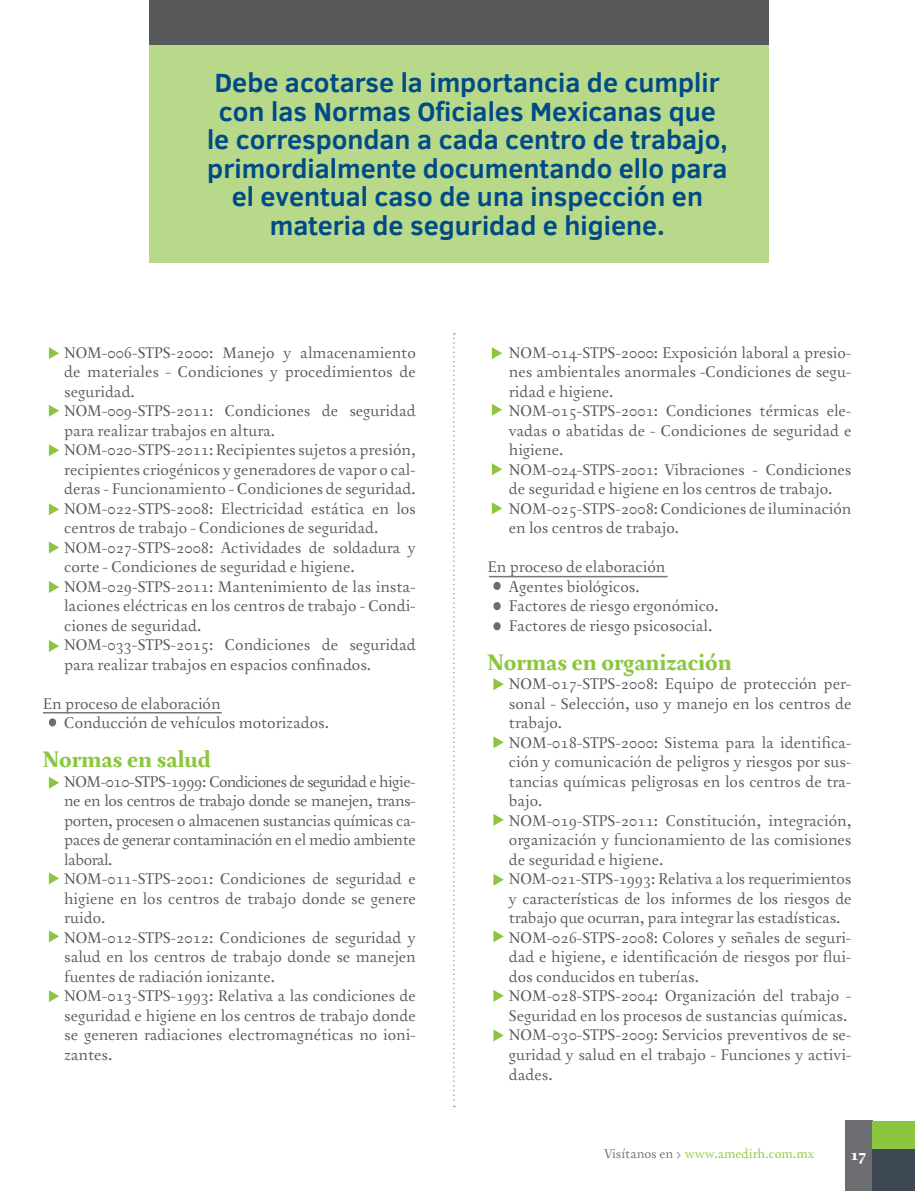
<style>
.page{position:relative;width:915px;height:1191px;background:#fff}
.page>*{position:absolute;margin:0;border:0;box-sizing:border-box;transform-origin:0 0}
.t1{font:700 27px/28.5px "Clear Sans";color:#004b87;text-align:center}
.Cuerpo_texto_AMEDIRH{font:700 24px "Australis Pro";color:#8bc63e}
.Cuerpo_texto_AMEDIRH-2{font:16.5px/19.5px "Australis Pro";color:#57585a;text-align:justify}
.t2{font:700 16.5px "Australis Pro";color:#fff}
.t3{font:13.5px "Australis Pro";color:#8bc63e}
.s1{color:#6c6d70}
</style>
<div class="page">
<div style="left:844px;top:1120px;width:28px;height:71px;background:#6c6d70"></div>
<div style="left:872px;top:1148px;width:42px;height:43px;background:#3e4854"></div>
<div style="left:872px;top:1120px;width:42px;height:28px;background:#8bc63e"></div>
<svg style="left:453px;top:333px;width:1px;height:774px"></svg>
<div style="left:149px;top:0;width:619px;height:45px;background:#57585a"></div>
<div style="left:149px;top:45px;width:619px;height:217px;background:#b8d989"></div>
<svg style="left:49px;top:347px;width:10px;height:12px"></svg>
<svg style="left:49px;top:405px;width:10px;height:12px"></svg>
<svg style="left:49px;top:444px;width:10px;height:12px"></svg>
<svg style="left:49px;top:503px;width:10px;height:12px"></svg>
<svg style="left:49px;top:541px;width:10px;height:12px"></svg>
<svg style="left:49px;top:581px;width:10px;height:12px"></svg>
<svg style="left:49px;top:640px;width:10px;height:12px"></svg>
<div style="left:49px;top:718px;width:7px;height:8px;background:#6c6d70;border-radius:50%"></div>
<svg style="left:49px;top:777px;width:10px;height:11px"></svg>
<svg style="left:49px;top:930px;width:10px;height:12px"></svg>
<svg style="left:49px;top:872px;width:10px;height:12px"></svg>
<svg style="left:49px;top:990px;width:10px;height:12px"></svg>
<svg style="left:491px;top:347px;width:11px;height:12px"></svg>
<svg style="left:491px;top:463px;width:11px;height:12px"></svg>
<svg style="left:491px;top:404px;width:11px;height:12px"></svg>
<svg style="left:491px;top:502px;width:11px;height:12px"></svg>
<div style="left:493px;top:582px;width:7px;height:8px;background:#6c6d70;border-radius:50%"></div>
<div style="left:493px;top:602px;width:7px;height:8px;background:#6c6d70;border-radius:50%"></div>
<div style="left:493px;top:622px;width:7px;height:8px;background:#6c6d70;border-radius:50%"></div>
<svg style="left:493px;top:678px;width:10px;height:12px"></svg>
<svg style="left:493px;top:814px;width:10px;height:11px"></svg>
<svg style="left:493px;top:736px;width:10px;height:12px"></svg>
<svg style="left:493px;top:874px;width:10px;height:11px"></svg>
<svg style="left:493px;top:990px;width:10px;height:11px"></svg>
<svg style="left:493px;top:930px;width:10px;height:12px"></svg>
<svg style="left:493px;top:1029px;width:10px;height:12px"></svg>
<hr style="left:43px;top:712px;width:178px;height:1px;background:#76787b">
<hr style="left:488px;top:576px;width:179px;height:1px;background:#76787b">
<p class="t1" style="left:207px;top:67px;width:522px">Debe acotarse la importancia de cumplir con las Normas Oficiales Mexicanas que le correspondan a cada centro de trabajo, primordialmente documentando ello para el eventual caso de una inspección en materia de seguridad e higiene.</p>
<p class="Cuerpo_texto_AMEDIRH-2" style="left:64px;top:343px;width:353px">NOM-006-STPS-2000: Manejo y almacenamiento de materiales - Condiciones y procedimientos de seguridad.</p>
<p class="Cuerpo_texto_AMEDIRH-2" style="left:64px;top:402px;width:353px">NOM-009-STPS-2011: Condiciones de seguridad para realizar trabajos en altura.</p>
<p class="Cuerpo_texto_AMEDIRH-2" style="left:64px;top:441px;width:353px">NOM-020-STPS-2011: Recipientes sujetos a presión, recipientes criogénicos y generadores de vapor o cal&shy;deras - Funcionamiento - Condiciones de seguridad.</p>
<p class="Cuerpo_texto_AMEDIRH-2" style="left:64px;top:499px;width:353px">NOM-022-STPS-2008: Electricidad estática en los centros de trabajo - Condiciones de seguridad.</p>
<p class="Cuerpo_texto_AMEDIRH-2" style="left:64px;top:538px;width:353px">NOM-027-STPS-2008: Actividades de soldadura y corte - Condiciones de seguridad e higiene.</p>
<p class="Cuerpo_texto_AMEDIRH-2" style="left:64px;top:577px;width:353px">NOM-029-STPS-2011: Mantenimiento de las insta&shy;laciones eléctricas en los centros de trabajo - Condi&shy;ciones de seguridad.</p>
<p class="Cuerpo_texto_AMEDIRH-2" style="left:64px;top:636px;width:353px">NOM-033-STPS-2015: Condiciones de seguridad para realizar trabajos en espacios confinados.</p>
<p class="Cuerpo_texto_AMEDIRH-2" style="left:43px;top:694px;width:179px">En proceso de elaboración</p>
<p class="Cuerpo_texto_AMEDIRH-2" style="left:64px;top:714px;width:266px">Conducción de vehículos motorizados.</p>
<p class="Cuerpo_texto_AMEDIRH" style="left:43px;top:746px;width:169px">Normas en salud</p>
<p class="Cuerpo_texto_AMEDIRH-2" style="left:64px;top:772px;width:353px">NOM-010-STPS-1999: Condiciones de seguridad e higie&shy;ne en los centros de trabajo donde se manejen, trans&shy;porten, procesen o almacenen sustancias químicas ca&shy;paces de generar contaminación en el medio ambiente laboral.</p>
<p class="Cuerpo_texto_AMEDIRH-2" style="left:64px;top:870px;width:353px">NOM-011-STPS-2001: Condiciones de seguridad e higiene en los centros de trabajo donde se genere ruido.</p>
<p class="Cuerpo_texto_AMEDIRH-2" style="left:64px;top:928px;width:353px">NOM-012-STPS-2012: Condiciones de seguridad y salud en los centros de trabajo donde se manejen fuentes de radiación ionizante.</p>
<p class="Cuerpo_texto_AMEDIRH-2" style="left:64px;top:987px;width:353px">NOM-013-STPS-1993: Relativa a las condiciones de seguridad e higiene en los centros de trabajo donde se generen radiaciones electromagnéticas no ioni&shy;zantes.</p>
<p class="Cuerpo_texto_AMEDIRH-2" style="left:508px;top:343px;width:344px">NOM-014-STPS-2000: Exposición laboral a presio&shy;nes ambientales anormales -Condiciones de segu&shy;ridad e higiene.</p>
<p class="Cuerpo_texto_AMEDIRH-2" style="left:508px;top:402px;width:344px">NOM-015-STPS-2001: Condiciones térmicas ele&shy;vadas o abatidas de - Condiciones de seguridad e higiene.</p>
<p class="Cuerpo_texto_AMEDIRH-2" style="left:508px;top:460px;width:344px">NOM-024-STPS-2001: Vibraciones - Condiciones de seguridad e higiene en los centros de trabajo.</p>
<p class="Cuerpo_texto_AMEDIRH-2" style="left:508px;top:499px;width:344px">NOM-025-STPS-2008: Condiciones de iluminación en los centros de trabajo.</p>
<p class="Cuerpo_texto_AMEDIRH-2" style="left:487px;top:558px;width:179px">En proceso de elaboración</p>
<p class="Cuerpo_texto_AMEDIRH-2" style="left:508px;top:577px;width:132px">Agentes biológicos.</p>
<p class="Cuerpo_texto_AMEDIRH-2" style="left:508px;top:597px;width:211px">Factores de riesgo ergonómico.</p>
<p class="Cuerpo_texto_AMEDIRH-2" style="left:508px;top:616px;width:205px">Factores de riesgo psicosocial.</p>
<p class="Cuerpo_texto_AMEDIRH" style="left:487px;top:649px;width:245px">Normas en organización</p>
<p class="Cuerpo_texto_AMEDIRH-2" style="left:508px;top:675px;width:344px">NOM-017-STPS-2008: Equipo de protección per&shy;sonal - Selección, uso y manejo en los centros de trabajo.</p>
<p class="Cuerpo_texto_AMEDIRH-2" style="left:508px;top:733px;width:344px">NOM-018-STPS-2000: Sistema para la identifica&shy;ción y comunicación de peligros y riesgos por sus&shy;tancias químicas peligrosas en los centros de tra&shy;bajo.</p>
<p class="Cuerpo_texto_AMEDIRH-2" style="left:508px;top:811px;width:344px">NOM-019-STPS-2011: Constitución, integración, organización y funcionamiento de las comisiones de seguridad e higiene.</p>
<p class="Cuerpo_texto_AMEDIRH-2" style="left:508px;top:870px;width:344px">NOM-021-STPS-1993: Relativa a los requerimientos y características de los informes de los riesgos de trabajo que ocurran, para integrar las estadísticas.</p>
<p class="Cuerpo_texto_AMEDIRH-2" style="left:508px;top:928px;width:344px">NOM-026-STPS-2008: Colores y señales de seguri&shy;dad e higiene, e identificación de riesgos por flui&shy;dos conducidos en tuberías.</p>
<p class="Cuerpo_texto_AMEDIRH-2" style="left:508px;top:987px;width:344px">NOM-028-STPS-2004: Organización del trabajo -<br>Seguridad en los procesos de sustancias químicas.</p>
<p class="Cuerpo_texto_AMEDIRH-2" style="left:508px;top:1026px;width:344px">NOM-030-STPS-2009: Servicios preventivos de se&shy;guridad y salud en el trabajo - Funciones y activi&shy;dades.</p>
<p class="t3" style="left:604px;top:1146px;width:211px"><span class="s1">Visítanos en &gt;</span> www.amedirh.com.mx</p>
<p class="t2" style="left:850px;top:1145px;width:17px">17</p>
</div>
